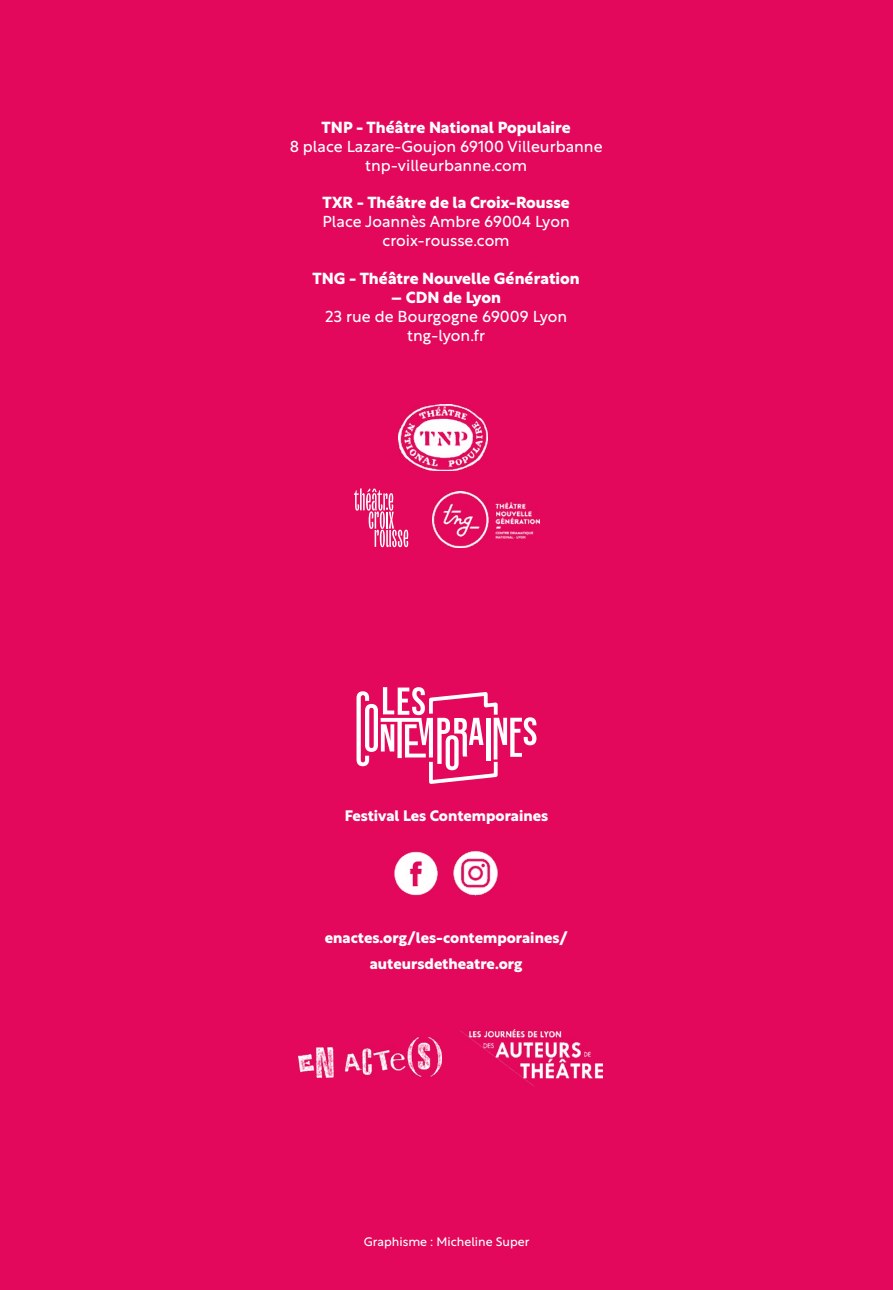
<style>
.page{position:relative;width:893px;height:1290px;background:#e3085c}
.page>*{position:absolute;margin:0;border:0;box-sizing:border-box;transform-origin:0 0}
.t1{font:15.75px/18.9px "Rustica";color:#fff;text-align:center}
.t2{font:700 15.75px "Rustica";color:#fff}
.t3{font:700 14.88px/26.6px "Rustica";color:#fff;text-align:center}
.t4{font:12.25px "Rustica";color:#fff}
</style>
<div class="page">
<img style="left:452px;top:850px;width:46px;height:46px">
<img style="left:394px;top:850px;width:46px;height:46px">
<svg style="left:354px;top:488px;width:54px;height:59px;background:#ea4986"></svg>
<img style="left:433px;top:492px;width:106px;height:55px">
<img style="left:298px;top:1037px;width:143px;height:41px">
<img style="left:460px;top:1030px;width:142px;height:55px">
<img style="left:398px;top:404px;width:90px;height:67px">
<svg style="left:356px;top:687px;width:180px;height:97px"></svg>
<p class="t2" style="left:322px;top:114px;width:251px">TNP - Théâtre National Populaire</p>
<p class="t1" style="left:290px;top:135px;width:314px">8 place Lazare-Goujon 69100 Villeurbanne tnp-villeurbanne.com</p>
<p class="t2" style="left:323px;top:189px;width:249px">TXR - Théâtre de la Croix-Rousse</p>
<p class="t1" style="left:322px;top:211px;width:249px">Place Joannès Ambre 69004 Lyon croix-rousse.com</p>
<p class="t2" style="left:313px;top:265px;width:269px">TNG - Théâtre Nouvelle Génération</p>
<p class="t2" style="left:391px;top:284px;width:111px">– CDN de Lyon</p>
<p class="t1" style="left:325px;top:305px;width:244px">23 rue de Bourgogne 69009 Lyon tng-lyon.fr</p>
<p class="t3" style="left:345px;top:801px;width:205px">Festival Les Contemporaines</p>
<p class="t3" style="left:325px;top:923px;width:245px">enactes.org/les-contemporaines/ auteursdetheatre.org</p>
<p class="t4" style="left:364px;top:1231px;width:167px">Graphisme : Micheline Super</p>
</div>
